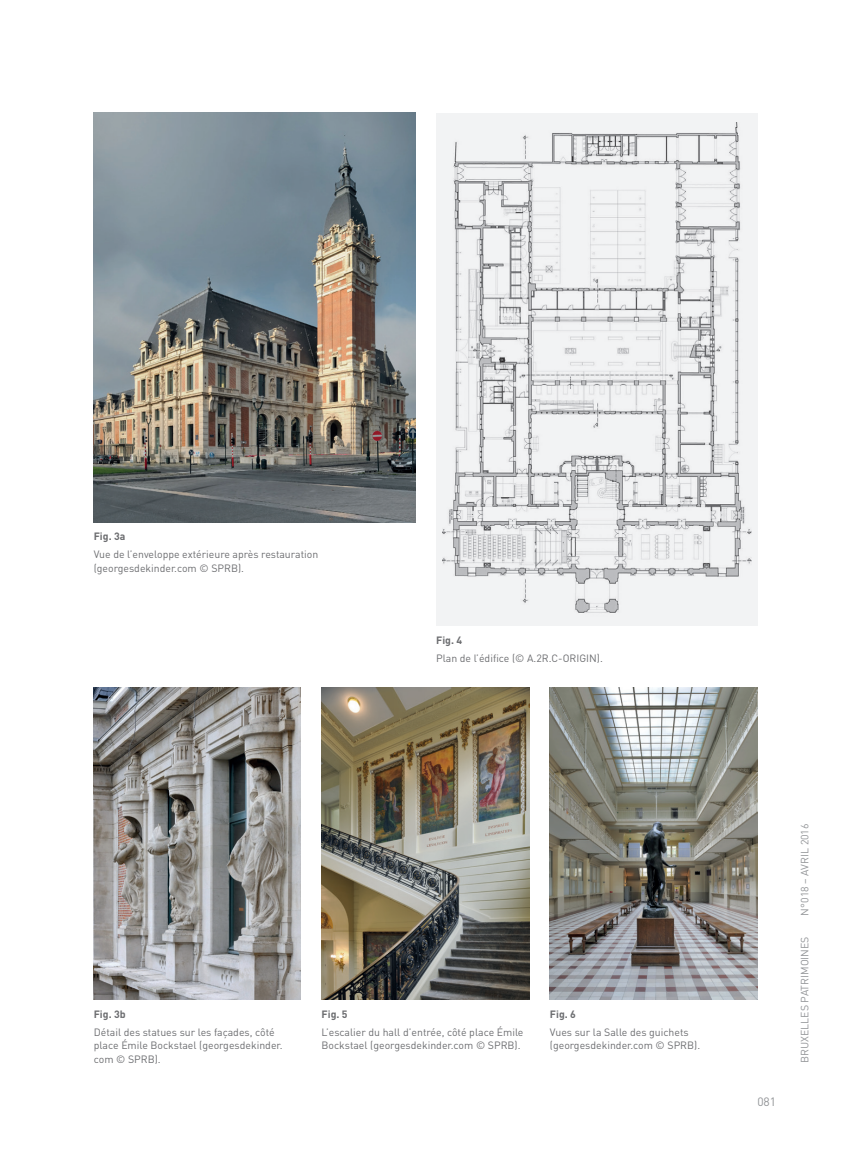
<style>
.page{position:relative;width:851px;height:1149px;background:#fff}
.page>*{position:absolute;margin:0;border:0;box-sizing:border-box;transform-origin:0 0}
.t1{font:12px "DIN";color:#939598}
.t2{font:10.5px/13.5px "DIN";color:#6c6d70}
.t3{font:10.5px "DIN";color:#939598}
.t4{font:700 10.5px "DIN";color:#6c6d70}
</style>
<div class="page">
<img style="left:94px;top:687px;width:206px;height:312px">
<img style="left:94px;top:112px;width:321px;height:410px">
<div style="left:436px;top:112px;width:321px;height:513px;background:#f2f3f4"></div>
<img style="left:442px;top:122px;width:308px;height:491px">
<img style="left:550px;top:687px;width:207px;height:312px">
<img style="left:321px;top:687px;width:208px;height:312px">
<p class="t4" style="left:94px;top:529px;width:33px">Fig. 3a</p>
<p class="t2" style="left:94px;top:547px;width:226px">Vue de l’enveloppe extérieure après restauration (georgesdekinder.com © SPRB).</p>
<p class="t4" style="left:436px;top:633px;width:28px">Fig. 4</p>
<p class="t2" style="left:436px;top:651px;width:168px">Plan de l’édifice (© A.2R.C-ORIGIN).</p>
<p class="t4" style="left:94px;top:1006px;width:33px">Fig. 3b</p>
<p class="t2" style="left:94px;top:1024px;width:190px">Détail des statues sur les façades, côté place Émile Bockstael (georgesdekinder. com © SPRB).</p>
<p class="t4" style="left:321px;top:1006px;width:28px">Fig. 5</p>
<p class="t2" style="left:321px;top:1024px;width:203px">L’escalier du hall d’entrée, côté place Émile<br>Bockstael (georgesdekinder.com © SPRB).</p>
<p class="t4" style="left:550px;top:1006px;width:28px">Fig. 6</p>
<p class="t2" style="left:550px;top:1024px;width:152px">Vues sur la Salle des guichets (georgesdekinder.com © SPRB).</p>
<p class="t1" style="left:757px;top:1094px;width:20px">081</p>
<p class="t3" style="left:798px;top:915px;width:93px;rotate:-90deg">N°018 – AVRIL 2016</p>
<p class="t3" style="left:798px;top:1062px;width:128px;rotate:-90deg">BRUXELLES PATRIMOINES</p>
</div>
